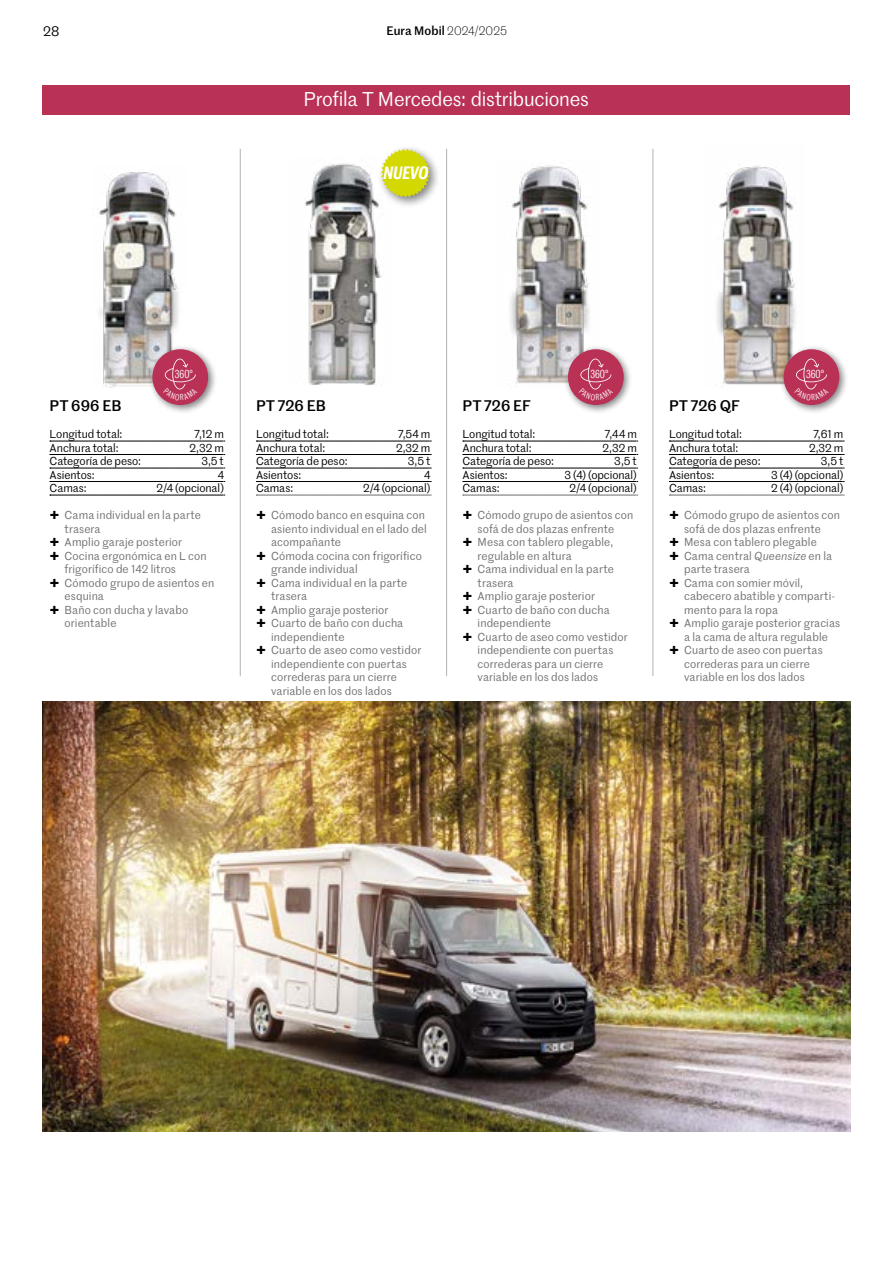
<style>
.page{position:relative;width:893px;height:1263px;background:#fff}
.page>*{position:absolute;margin:0;border:0;box-sizing:border-box;transform-origin:0 0}
.t1{font:19.5px "Marr Sans";letter-spacing:-.01em;color:#fff}
.t2{font:italic 600 17.55px "Marr Sans Cond";letter-spacing:-.01em;color:#fff}
.t3{font:500 15px "Marr Sans";color:#000}
.t4{font:13.5px "Marr Sans";color:#000}
.t5{font:500 12px "Marr Sans";letter-spacing:.01em;color:#000}
.t6{font:11.25px/13.5px "Marr Sans";letter-spacing:.01em;color:#706f6f}
.t7{font:11.25px "Marr Sans";letter-spacing:-.005em;color:#000}
.t8{font:11.25px "Marr Sans Cond";letter-spacing:.005em;color:#fff}
.s1{font-weight:300}
.s2{font-style:italic}
</style>
<div class="page">
<img style="left:510px;top:165px;width:80px;height:219px">
<img style="left:305px;top:163px;width:77px;height:222px">
<img style="left:716px;top:166px;width:80px;height:219px">
<img style="left:98px;top:172px;width:81px;height:216px">
<div style="left:148px;top:345px;width:69px;height:69px;background:#000;opacity:.5"></div>
<div style="left:152px;top:349px;width:56px;height:56px;background:#ba3156;border-radius:50%"></div>
<div style="left:564px;top:345px;width:69px;height:69px;background:#000;opacity:.5"></div>
<div style="left:568px;top:349px;width:56px;height:56px;background:#ba3156;border-radius:50%"></div>
<div style="left:779px;top:345px;width:69px;height:69px;background:#000;opacity:.5"></div>
<div style="left:784px;top:349px;width:55px;height:56px;background:#ba3156;border-radius:50%"></div>
<hr style="left:240px;top:149px;width:1px;height:527px;background:#b3b2b2">
<hr style="left:653px;top:149px;width:1px;height:527px;background:#b3b2b2">
<hr style="left:446px;top:149px;width:1px;height:527px;background:#b3b2b2">
<img style="left:43px;top:702px;width:807px;height:429px">
<div style="left:377px;top:145px;width:65px;height:64px;background:#000;opacity:.5"></div>
<svg style="left:381px;top:149px;width:49px;height:49px;background:#d4d83f"></svg>
<div style="left:43px;top:85px;width:807px;height:30px;background:#ba3156"></div>
<svg style="left:669px;top:441px;width:175px;height:1px"></svg>
<svg style="left:669px;top:454px;width:175px;height:1px"></svg>
<svg style="left:669px;top:468px;width:175px;height:1px"></svg>
<svg style="left:669px;top:481px;width:175px;height:1px"></svg>
<svg style="left:669px;top:495px;width:175px;height:1px"></svg>
<svg style="left:50px;top:441px;width:175px;height:1px"></svg>
<svg style="left:50px;top:454px;width:175px;height:1px"></svg>
<svg style="left:50px;top:468px;width:175px;height:1px"></svg>
<svg style="left:50px;top:481px;width:175px;height:1px"></svg>
<svg style="left:50px;top:495px;width:175px;height:1px"></svg>
<svg style="left:463px;top:441px;width:175px;height:1px"></svg>
<svg style="left:463px;top:454px;width:175px;height:1px"></svg>
<svg style="left:463px;top:468px;width:175px;height:1px"></svg>
<svg style="left:463px;top:481px;width:175px;height:1px"></svg>
<svg style="left:463px;top:495px;width:175px;height:1px"></svg>
<svg style="left:256px;top:441px;width:175px;height:1px"></svg>
<svg style="left:256px;top:454px;width:175px;height:1px"></svg>
<svg style="left:256px;top:468px;width:175px;height:1px"></svg>
<svg style="left:256px;top:481px;width:175px;height:1px"></svg>
<svg style="left:256px;top:495px;width:175px;height:1px"></svg>
<svg style="left:163px;top:359px;width:34px;height:41px"></svg>
<svg style="left:579px;top:359px;width:34px;height:41px"></svg>
<svg style="left:794px;top:359px;width:35px;height:41px"></svg>
<p class="t4" style="left:43px;top:22px;width:18px">28</p>
<p class="t5" style="left:386px;top:22px;width:122px">Eura Mobil <span class="s1">2024/2025</span></p>
<h1 class="t1" style="left:304px;top:85px;width:287px">Profila T Mercedes: distribuciones</h1>
<h2 class="t2" style="left:384px;top:160px;width:46px">NUEVO</h2>
<p class="t8" style="left:175px;top:366px;width:20px">360°</p>
<p class="t8" style="left:590px;top:366px;width:20px">360°</p>
<p class="t8" style="left:806px;top:366px;width:20px">360°</p>
<h3 class="t3" style="left:50px;top:395px;width:73px">PT 696 EB</h3>
<p class="t7" style="left:50px;top:426px;width:74px">Longitud total:</p>
<p class="t7" style="left:195px;top:426px;width:31px">7,12 m</p>
<p class="t7" style="left:50px;top:440px;width:71px">Anchura total:</p>
<p class="t7" style="left:190px;top:440px;width:36px">2,32 m</p>
<p class="t7" style="left:50px;top:453px;width:93px">Categoría de peso:</p>
<p class="t7" style="left:201px;top:453px;width:24px">3,5 t</p>
<p class="t7" style="left:50px;top:467px;width:47px">Asientos:</p>
<p class="t7" style="left:218px;top:467px;width:8px">4</p>
<p class="t7" style="left:50px;top:480px;width:39px">Camas:</p>
<p class="t7" style="left:157px;top:480px;width:69px">2/4 (opcional)</p>
<p class="t6" style="left:65px;top:508px;width:151px">Cama individual en la parte trasera<br>Amplio garaje posterior<br>Cocina ergonómica en L con frigorífico de 142 litros<br>Cómodo grupo de asientos en esquina<br>Baño con ducha y lavabo orientable</p>
<h3 class="t3" style="left:256px;top:395px;width:71px">PT 726 EB</h3>
<p class="t7" style="left:256px;top:426px;width:74px">Longitud total:</p>
<p class="t7" style="left:398px;top:426px;width:34px">7,54 m</p>
<p class="t7" style="left:256px;top:440px;width:71px">Anchura total:</p>
<p class="t7" style="left:396px;top:440px;width:36px">2,32 m</p>
<p class="t7" style="left:256px;top:453px;width:93px">Categoría de peso:</p>
<p class="t7" style="left:408px;top:453px;width:24px">3,5 t</p>
<p class="t7" style="left:256px;top:467px;width:47px">Asientos:</p>
<p class="t7" style="left:424px;top:467px;width:8px">4</p>
<p class="t7" style="left:256px;top:480px;width:39px">Camas:</p>
<p class="t7" style="left:363px;top:480px;width:69px">2/4 (opcional)</p>
<p class="t6" style="left:271px;top:508px;width:157px">Cómodo banco en esquina con asiento individual en el lado del acompañante<br>Cómoda cocina con frigorífico grande individual<br>Cama individual en la parte trasera<br>Amplio garaje posterior<br>Cuarto de baño con ducha independiente<br>Cuarto de aseo como vestidor independiente con puertas correderas para un cierre variable en los dos lados</p>
<h3 class="t3" style="left:463px;top:395px;width:70px">PT 726 EF</h3>
<p class="t7" style="left:463px;top:426px;width:74px">Longitud total:</p>
<p class="t7" style="left:605px;top:426px;width:34px">7,44 m</p>
<p class="t7" style="left:463px;top:440px;width:71px">Anchura total:</p>
<p class="t7" style="left:603px;top:440px;width:36px">2,32 m</p>
<p class="t7" style="left:463px;top:453px;width:93px">Categoría de peso:</p>
<p class="t7" style="left:614px;top:453px;width:24px">3,5 t</p>
<p class="t7" style="left:463px;top:467px;width:47px">Asientos:</p>
<p class="t7" style="left:565px;top:467px;width:74px">3 (4) (opcional)</p>
<p class="t7" style="left:463px;top:480px;width:39px">Camas:</p>
<p class="t7" style="left:570px;top:480px;width:69px">2/4 (opcional)</p>
<p class="t6" style="left:478px;top:508px;width:157px">Cómodo grupo de asientos con sofá de dos plazas enfrente<br>Mesa con tablero plegable, regulable en altura<br>Cama individual en la parte trasera<br>Amplio garaje posterior<br>Cuarto de baño con ducha independiente<br>Cuarto de aseo como vestidor independiente con puertas correderas para un cierre variable en los dos lados</p>
<h3 class="t3" style="left:669px;top:395px;width:72px">PT 726 QF</h3>
<p class="t7" style="left:669px;top:426px;width:74px">Longitud total:</p>
<p class="t7" style="left:813px;top:426px;width:32px">7,61 m</p>
<p class="t7" style="left:669px;top:440px;width:71px">Anchura total:</p>
<p class="t7" style="left:809px;top:440px;width:36px">2,32 m</p>
<p class="t7" style="left:669px;top:453px;width:93px">Categoría de peso:</p>
<p class="t7" style="left:821px;top:453px;width:24px">3,5 t</p>
<p class="t7" style="left:669px;top:467px;width:47px">Asientos:</p>
<p class="t7" style="left:771px;top:467px;width:74px">3 (4) (opcional)</p>
<p class="t7" style="left:669px;top:480px;width:39px">Camas:</p>
<p class="t7" style="left:771px;top:480px;width:74px">2 (4) (opcional)</p>
<p class="t6" style="left:684px;top:508px;width:158px">Cómodo grupo de asientos con sofá de dos plazas enfrente<br>Mesa con tablero plegable<br>Cama central <span class="s2">Queensize</span> en la parte trasera<br>Cama con somier móvil, cabecero abatible y comparti&shy;mento para la ropa<br>Amplio garaje posterior gracias a la cama de altura regulable<br>Cuarto de aseo con puertas correderas para un cierre variable en los dos lados</p>
</div>
